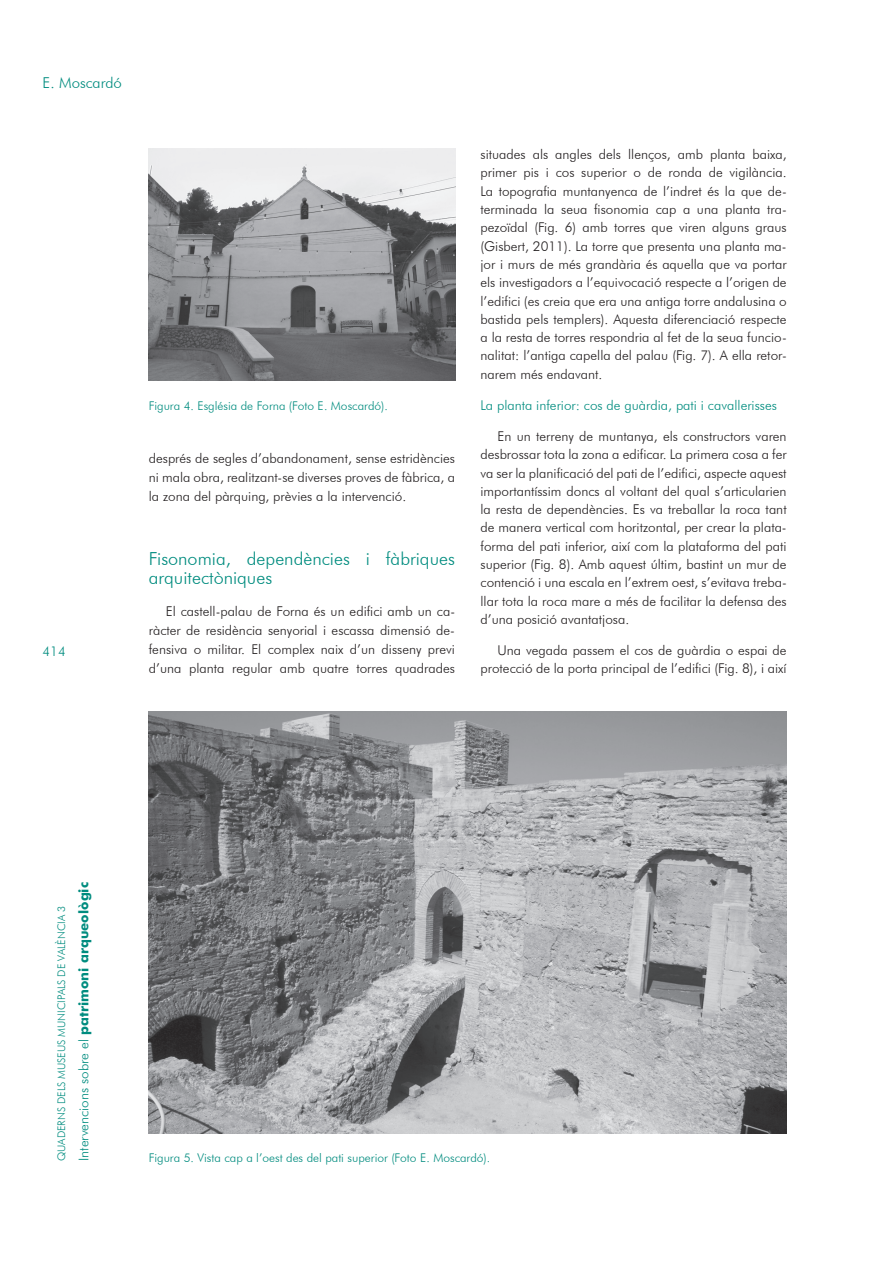
<style>
.page{position:relative;width:893px;height:1263px;background:#fff}
.page>*{position:absolute;margin:0;border:0;box-sizing:border-box;transform-origin:0 0}
.t1{font:300 18px/19.2px "Futura BT";color:#008c7f}
.t2{font:300 15px "Futura BT";color:#008c7f}
.t3{font:300 13.5px/18.3px "Futura BT";color:#231f20;text-align:justify}
.t4{font:300 13.5px "Futura BT";color:#008c7f}
.t5{font:300 12px "Futura BT";color:#008c7f}
.t6{font:300 10.5px "Futura BT";color:#008c7f}
.s1{font-weight:700}
</style>
<div class="page">
<img style="left:149px;top:149px;width:306px;height:232px">
<img style="left:149px;top:712px;width:638px;height:422px">
<p class="t2" style="left:43px;top:73px;width:81px">E. Moscardó</p>
<p class="t4" style="left:43px;top:643px;width:25px">414</p>
<p class="t5" style="left:149px;top:399px;width:241px">Figura 4. Església de Forna (Foto E. Moscardó).</p>
<p class="t3" style="left:149px;top:448px;width:308px;line-height:19.2px">després de segles d’abandonament, sense estridències ni mala obra, realitzant-se diverses proves de fàbrica, a la zona del pàrquing, prèvies a la intervenció.</p>
<p class="t1" style="left:149px;top:549px;width:308px">Fisonomia, dependències i fàbriques arquitectòniques</p>
<p class="t3" style="left:149px;top:601px;width:308px;line-height:19.2px;text-indent:17px">El castell-palau de Forna és un edifici amb un ca&shy;ràcter de residència senyorial i escassa dimensió de&shy;fensiva o militar. El complex naix d’un disseny previ d’una planta regular amb quatre torres quadrades</p>
<p class="t3" style="left:480px;top:145px;width:308px">situades als angles dels llenços, amb planta baixa, primer pis i cos superior o de ronda de vigilància.<br>La topografia muntanyenca de l’indret és la que de&shy;terminada la seua fisonomia cap a una planta tra&shy;pezoïdal (Fig. 6) amb torres que viren alguns graus (Gisbert, 2011). La torre que presenta una planta ma&shy;jor i murs de més grandària és aquella que va portar els investigadors a l’equivocació respecte a l’origen de l’edifici (es creia que era una antiga torre andalusina o bastida pels templers). Aquesta diferenciació respecte a la resta de torres respondria al fet de la seua funcio&shy;nalitat: l’antiga capella del palau (Fig. 7). A ella retor&shy;narem més endavant.</p>
<p class="t4" style="left:480px;top:397px;width:298px">La planta inferior: cos de guàrdia, pati i cavallerisses</p>
<p class="t3" style="left:480px;top:427px;width:308px;text-indent:17px">En un terreny de muntanya, els constructors varen desbrossar tota la zona a edificar. La primera cosa a fer va ser la planificació del pati de l’edifici, aspecte aquest importantíssim doncs al voltant del qual s’articularien la resta de dependències. Es va treballar la roca tant de manera vertical com horitzontal, per crear la plata&shy;forma del pati inferior, així com la plataforma del pati superior (Fig. 8). Amb aquest últim, bastint un mur de contenció i una escala en l’extrem oest, s’evitava treba&shy;llar tota la roca mare a més de facilitar la defensa des d’una posició avantatjosa.</p>
<p class="t3" style="left:480px;top:641px;width:308px;text-align:right">Una vegada passem el cos de guàrdia o espai de protecció de la porta principal de l’edifici (Fig. 8), i així</p>
<p class="t6" style="left:55px;top:1161px;width:256px;rotate:-90deg">QUADERNS DELS MUSEUS MUNICIPALS DE VALÈNCIA 3</p>
<p class="t4" style="left:75px;top:1161px;width:280px;rotate:-90deg">Intervencions sobre el <span class="s1">patrimoni arqueològic</span></p>
<p class="t5" style="left:149px;top:1151px;width:343px">Figura 5. Vista cap a l’oest des del pati superior (Foto E. Moscardó).</p>
</div>
